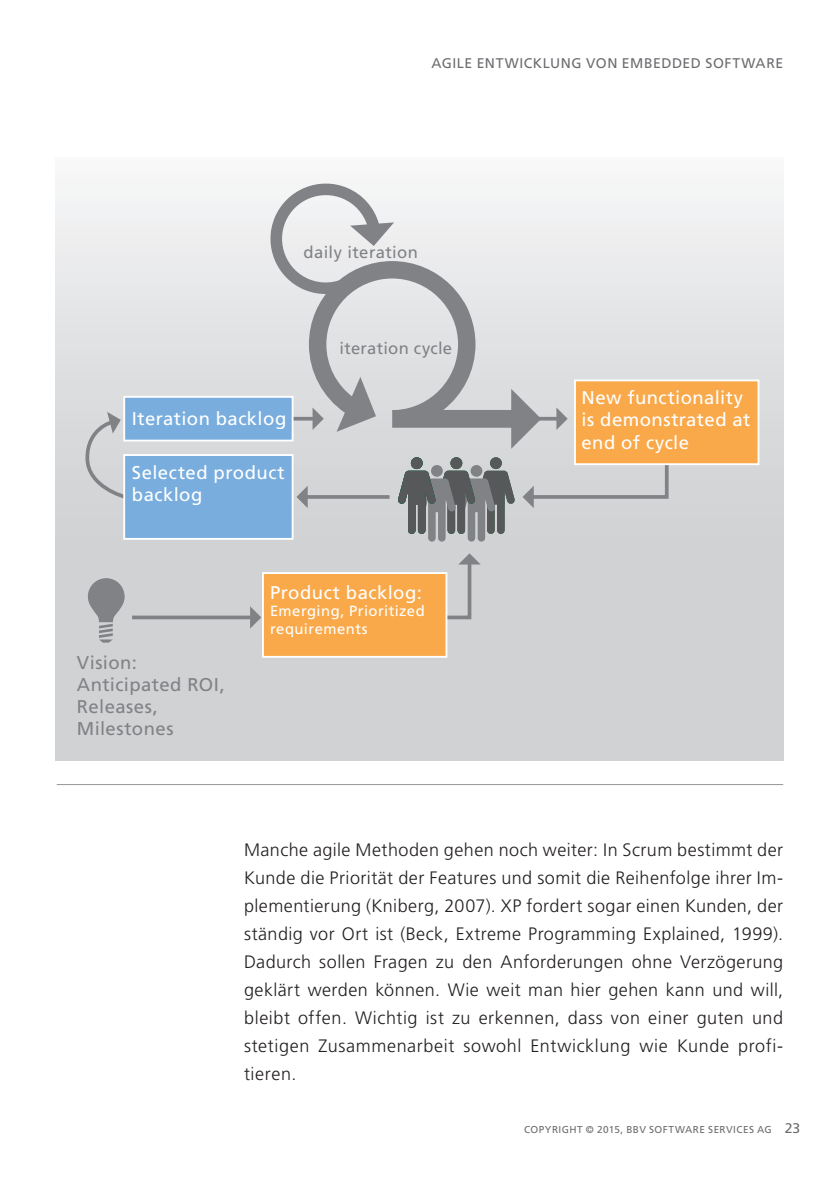
<style>
.page{position:relative;width:840px;height:1191px;background:#fff}
.page>*{position:absolute;margin:0;border:0;box-sizing:border-box;transform-origin:0 0}
.t1{font:18.4px/22.2px "Frutiger";letter-spacing:.025em;color:#fff}
.t2{font:18.4px/22.2px "Frutiger";letter-spacing:.025em;color:#808285}
.Fliesstext_9pt_Schwa{font:300 18px/28px "Frutiger";letter-spacing:.03em;color:#231f20;text-align:justify}
.t3{font:16.6px "Frutiger";letter-spacing:.02em;color:#808285}
.t4{font:14.8px/17.8px "Frutiger";letter-spacing:.03em;color:#fff}
.t5{font:14px "Frutiger";letter-spacing:.04em;color:#6c6d70}
.t6{font:10px "Frutiger";letter-spacing:.045em;color:#6c6d70}
.s1{font-size:14px}
</style>
<div class="page">
<div style="left:56px;top:157px;width:726px;height:603px;background:linear-gradient(to bottom,#f0f0f1,#c8c9cb)"></div>
<svg style="left:522px;top:451px;width:148px;height:57px;background:#cbcccf"></svg>
<hr style="left:276px;top:417px;width:38px;height:3px;background:#808285">
<hr style="left:520px;top:417px;width:37px;height:3px;background:#808285">
<svg style="left:556px;top:407px;width:11px;height:23px"></svg>
<svg style="left:84px;top:412px;width:45px;height:88px;background:#cacbcd"></svg>
<div style="left:124px;top:397px;width:168px;height:43px;background:#78addd"></div>
<div style="left:123px;top:396px;width:170px;height:45px;border:2px solid #fff"></div>
<div style="left:124px;top:455px;width:168px;height:84px;background:#78addd"></div>
<div style="left:123px;top:454px;width:170px;height:86px;border:2px solid #fff"></div>
<svg style="left:441px;top:553px;width:39px;height:68px;background:#c3c4c6"></svg>
<div style="left:263px;top:573px;width:183px;height:84px;background:#faa94a"></div>
<div style="left:262px;top:572px;width:185px;height:86px;border:2px solid #fff"></div>
<div style="left:574px;top:380px;width:184px;height:84px;background:#faa94a"></div>
<div style="left:573px;top:379px;width:186px;height:86px;border:2px solid #fff"></div>
<svg style="left:309px;top:261px;width:232px;height:188px;background:#c8cacc"></svg>
<svg style="left:263px;top:176px;width:131px;height:120px"></svg>
<svg style="left:88px;top:578px;width:37px;height:64px;background:#a3a4a7"></svg>
<svg style="left:132px;top:615px;width:118px;height:4px"></svg>
<svg style="left:250px;top:606px;width:11px;height:22px"></svg>
<svg style="left:307px;top:495px;width:82px;height:4px"></svg>
<svg style="left:296px;top:486px;width:11px;height:22px"></svg>
<div style="left:490px;top:457px;width:11px;height:12px;background:#57585a;border-radius:50%"></div>
<div style="left:470px;top:465px;width:12px;height:12px;background:#808285;border-radius:50%"></div>
<div style="left:450px;top:457px;width:12px;height:12px;background:#57585a;border-radius:50%"></div>
<div style="left:431px;top:465px;width:11px;height:12px;background:#808285;border-radius:50%"></div>
<svg style="left:397px;top:471px;width:117px;height:70px;background:#818486"></svg>
<div style="left:410px;top:457px;width:12px;height:12px;background:#57585a;border-radius:50%"></div>
<hr style="left:57px;top:784px;width:725px;height:1px;background:#939598">
<p class="t5" style="left:431px;top:54px;width:353px">AGILE ENTWICKLUNG VON EMBEDDED SOFTWARE</p>
<p class="t3" style="left:303px;top:243px;width:116px">daily iteration</p>
<p class="t1" style="left:132px;top:407px;width:156px">Iteration backlog</p>
<p class="t1" style="left:132px;top:461px;width:154px">Selected product backlog</p>
<p class="t3" style="left:339px;top:338px;width:114px">iteration cycle</p>
<p class="t2" style="left:77px;top:651px;width:149px">Vision:<br>Anticipated ROI,<br>Releases,<br>Milestones</p>
<p class="t1" style="left:270px;top:581px;width:153px">Product backlog:</p>
<p class="t4" style="left:270px;top:602px;width:156px">Emerging, Prioritized requirements</p>
<p class="t1" style="left:581px;top:386px;width:170px">New functionality is demonstrated at end of cycle</p>
<p class="Fliesstext_9pt_Schwa" style="left:244px;top:836px;width:540px">Manche agile Methoden gehen noch weiter: In Scrum bestimmt der Kunde die Priorität der Features und somit die Reihenfolge ihrer Im&shy;plementierung (Kniberg, 2007). XP fordert sogar einen Kunden, der ständig vor Ort ist (Beck, Extreme Programming Explained, 1999).<br>Dadurch sollen Fragen zu den Anforderungen ohne Verzögerung geklärt werden können. Wie weit man hier gehen kann und will, bleibt offen. Wichtig ist zu erkennen, dass von einer guten und stetigen Zusammenarbeit sowohl Entwicklung wie Kunde profi&shy;tieren.</p>
<p class="t6" style="left:524px;top:1124px;width:277px">COPYRIGHT © 2015, BBV SOFTWARE SERVICES AG <span class="s1">23</span></p>
</div>
